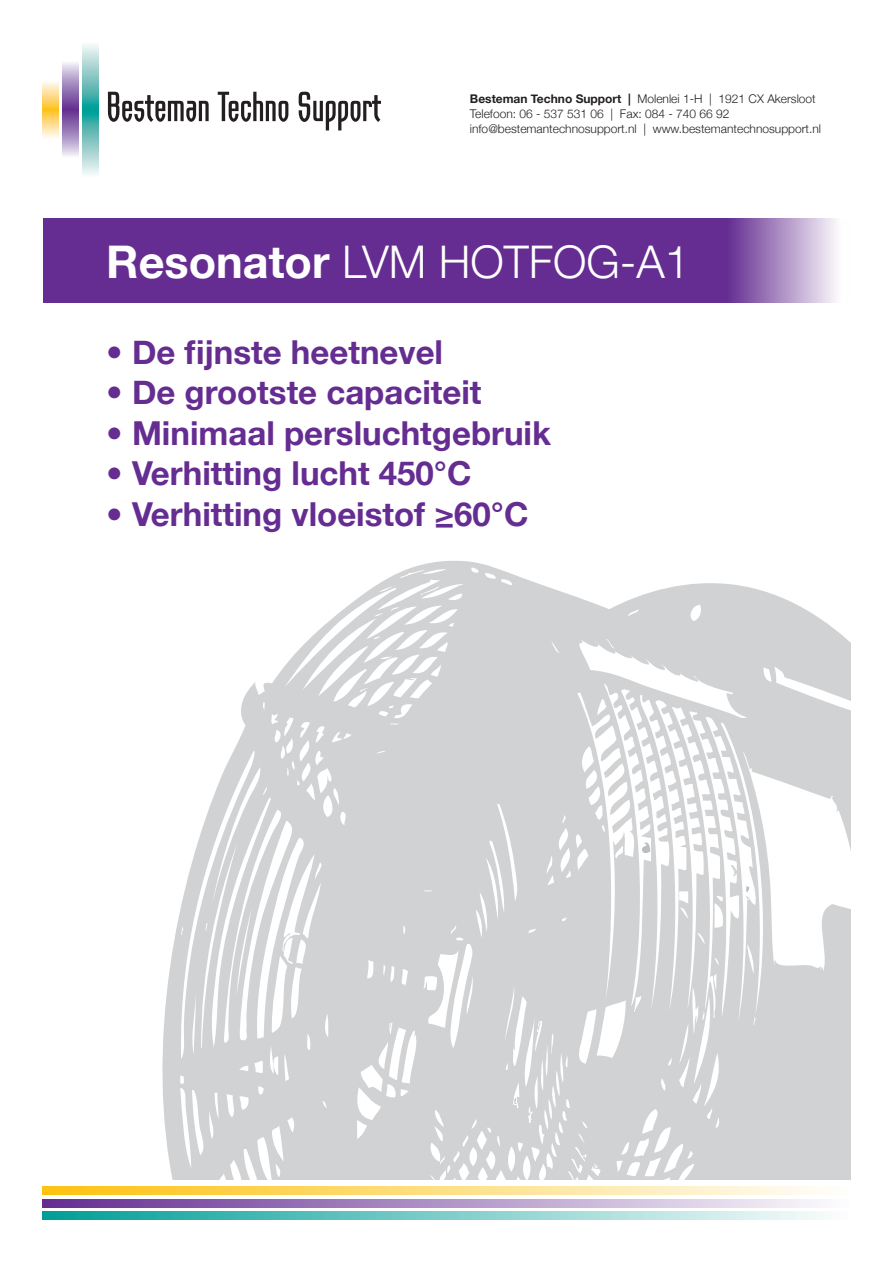
<style>
.page{position:relative;width:893px;height:1263px;background:#fff}
.page>*{position:absolute;margin:0;border:0;box-sizing:border-box;transform-origin:0 0}
.t1{font:300 45px "Helvetica Neue";color:#fff}
.t2{font:700 33px "Helvetica Neue";color:#652d91}
.t3{font:300 12px "Helvetica Neue";color:#231f20}
.s1{font-weight:700}
</style>
<div class="page">
<svg style="left:82px;top:45px;width:17px;height:130px;background:#80c7c4"></svg>
<svg style="left:43px;top:82px;width:16px;height:56px"></svg>
<svg style="left:62px;top:63px;width:17px;height:93px;background:#a387be"></svg>
<svg style="left:108px;top:92px;width:101px;height:30px"></svg>
<svg style="left:218px;top:92px;width:70px;height:30px"></svg>
<svg style="left:299px;top:92px;width:82px;height:38px"></svg>
<svg style="left:162px;top:560px;width:688px;height:619px;fill:#d1d2d4"></svg>
<svg style="left:513px;top:1098px;width:5px;height:9px"></svg>
<div style="left:43px;top:218px;width:807px;height:85px;background:#652d91"></div>
<svg style="left:43px;top:1211px;width:779px;height:9px;background:#79ccc8"></svg>
<svg style="left:43px;top:1199px;width:773px;height:9px;background:#ad90c4"></svg>
<svg style="left:43px;top:1186px;width:779px;height:9px;background:#fede81"></svg>
<p class="t3" style="left:470px;top:92px;width:347px"><span class="s1">Besteman Techno Support |</span> Molenlei 1-H | 1921 CX Akersloot</p>
<p class="t3" style="left:470px;top:107px;width:261px">Telefoon: 06 - 537 531 06 | Fax: 084 - 740 66 92</p>
<p class="t3" style="left:470px;top:122px;width:353px">info@bestemantechnosupport.nl | www.bestemantechnosupport.nl</p>
<p class="t1" style="left:106px;top:234px;width:585px"><span class="s1">Resonator</span> LVM HOTFOG-A1</p>
<p class="t2" style="left:106px;top:332px;width:338px">• De fijnste heetnevel</p>
<p class="t2" style="left:106px;top:372px;width:377px">• De grootste capaciteit</p>
<p class="t2" style="left:106px;top:413px;width:446px">• Minimaal persluchtgebruik</p>
<p class="t2" style="left:106px;top:453px;width:367px">• Verhitting lucht 450°C</p>
<p class="t2" style="left:106px;top:494px;width:424px">• Verhitting vloeistof ≥60°C</p>
</div>
